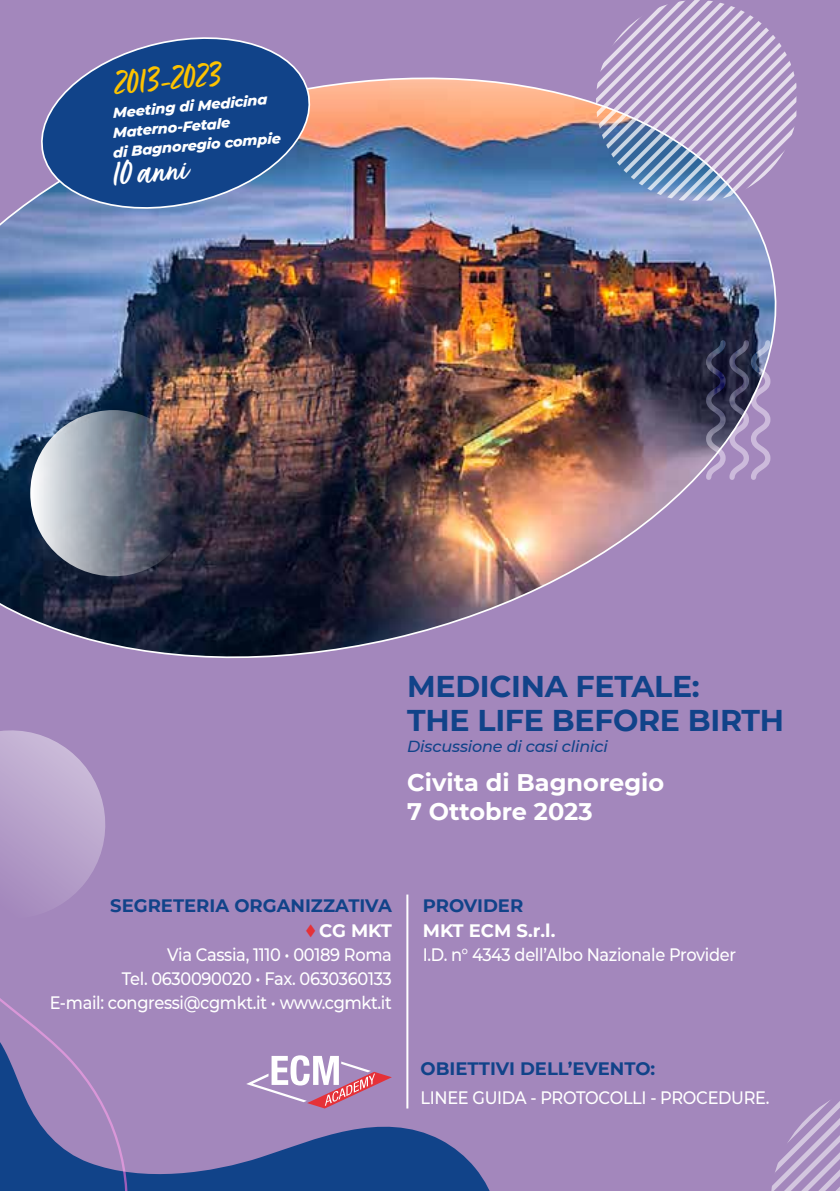
<style>
.page{position:relative;width:840px;height:1191px;background:#fff}
.page>*{position:absolute;margin:0;border:0;box-sizing:border-box;transform-origin:0 0}
.t1{font:43.8px "Fave Script Bold Pro";color:#fdc300}
.t2{font:43.8px "Fave Script Bold Pro";color:#fff}
.t3{font:700 30px/33.6px "Montserrat";letter-spacing:-.01em;color:#114389}
.t4{font:700 24px/28.8px "Montserrat";color:#fff}
.t5{font:500 18px/24px "Montserrat";letter-spacing:-.02em;color:#fff;text-align:right;scale:.9 1}
.t6{font:700 18px "Montserrat";color:#114389}
.t7{font:700 18px "Montserrat";color:#fff}
.t8{font:italic 500 16px "Montserrat";letter-spacing:-.01em;color:#114389}
.t9{font:italic 800 14.4px/19.6px "Montserrat";color:#fff}
.s1{color:#e53138}
.s2{font-weight:700}
</style>
<div class="page">
<div style="left:0;top:0;width:839px;height:1191px;background:#a387bc"></div>
<img style="left:0;top:77px;width:797px;height:582px">
<svg style="left:595px;top:0;width:201px;height:200px"></svg>
<svg style="left:135px;top:974px;width:355px;height:217px"></svg>
<svg style="left:30px;top:410px;width:166px;height:166px"></svg>
<svg style="left:0;top:515px;width:135px;height:676px"></svg>
<svg style="left:703px;top:338px;width:69px;height:144px"></svg>
<svg style="left:31px;top:37px;width:287px;height:184px"></svg>
<hr style="left:406px;top:894px;width:2px;height:214px;background:#fff">
<svg style="left:771px;top:1100px;width:68px;height:91px"></svg>
<h1 class="t1" style="left:112px;top:60px;width:109px;rotate:-5deg">2013-2023</h1>
<p class="t9" style="left:108px;top:103px;width:170px;rotate:-5deg">Meeting di Medicina<br>Materno-Fetale<br>di Bagnoregio compie</p>
<h1 class="t2" style="left:110px;top:150px;width:77px;rotate:-5deg">10 anni</h1>
<h2 class="t3" style="left:407px;top:668px;width:378px">MEDICINA FETALE:<br>THE LIFE BEFORE BIRTH</h2>
<p class="t8" style="left:407px;top:735px;width:202px">Discussione di casi clinici</p>
<h3 class="t4" style="left:407px;top:767px;width:258px">Civita di Bagnoregio<br>7 Ottobre 2023</h3>
<p class="t6" style="left:110px;top:892px;width:283px">SEGRETERIA ORGANIZZATIVA</p>
<p class="t5" style="left:50px;top:918px;width:381px"><span class="s1">◆</span> <span class="s2">CG MKT<br></span>Via Cassia, 1110 • 00189 Roma<br>Tel. 0630090020 • Fax. 0630360133<br>E-mail: congressi@cgmkt.it • www.cgmkt.it</p>
<p class="t6" style="left:422px;top:892px;width:102px">PROVIDER</p>
<p class="t7" style="left:422px;top:918px;width:134px">MKT ECM S.r.l.</p>
<p class="t5" style="left:422px;top:942px;width:349px">I.D. n° 4343 dell’Albo Nazionale Provider</p>
<p class="t6" style="left:420px;top:1055px;width:236px">OBIETTIVI DELL’EVENTO:</p>
<p class="t5" style="left:420px;top:1085px;width:389px">LINEE GUIDA - PROTOCOLLI - PROCEDURE.</p>
</div>
